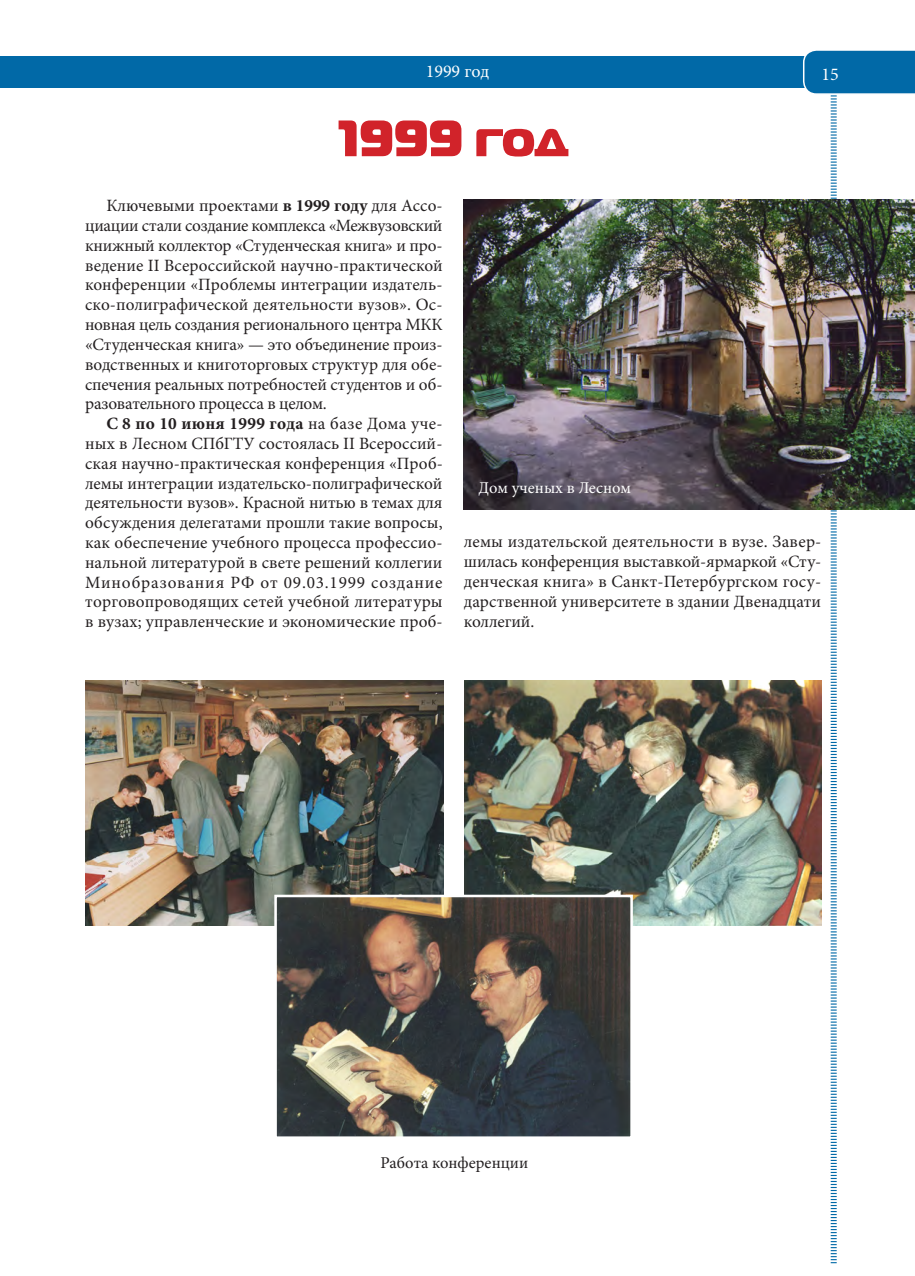
<style>
.page{position:relative;width:915px;height:1276px;background:#fff}
.page>*{position:absolute;margin:0;border:0;box-sizing:border-box;transform-origin:0 0}
.Годы{font:51px "Magistral Black C";color:#d1232a}
.t1{font:18px "Minion Pro";color:#fff}
.Основной_11_5{font:17.25px/19.8px "Minion Pro";color:#231f20;text-align:justify}
.Подрисуночные{font:16.5px "Minion Pro";color:#231f20}
.Подрисуночные-2{font:16.5px "Minion Pro";letter-spacing:-.005em;color:#fff}
.s1{font-weight:700}
</style>
<div class="page">
<div style="left:0;top:56px;width:21px;height:32px;background:#0169a7"></div>
<div style="left:21px;top:56px;width:842px;height:32px;background:#0169a7"></div>
<svg style="left:802px;top:50px;width:112px;height:1213px"></svg>
<img style="left:463px;top:200px;width:451px;height:309px">
<img style="left:86px;top:680px;width:357px;height:245px">
<img style="left:464px;top:680px;width:357px;height:245px">
<img style="left:278px;top:898px;width:350px;height:237px">
<div style="left:274px;top:894px;width:358px;height:245px;border:3px solid #fff"></div>
<p class="t1" style="left:425px;top:59px;width:65px">1999 год</p>
<p class="t1" style="left:821px;top:62px;width:19px">15</p>
<p class="Годы" style="left:338px;top:105px;width:231px">1999 год</p>
<p class="Основной_11_5" style="left:85px;top:196px;width:359px;text-indent:21px">Ключевыми проектами <span class="s1">в 1999 году</span> для Ассо&shy;циации стали создание комплекса «Межвузовский книжный коллектор «Студенческая книга» и про&shy;ведение II Всероссийской научно-практической конференции «Проблемы интеграции издатель&shy;ско-полиграфической деятельности вузов». Ос&shy;новная цель создания регионального центра МКК «Студенческая книга» — это объединение произ&shy;водственных и книготорговых структур для обе&shy;спечения реальных потребностей студентов и об&shy;разовательного процесса в целом.</p>
<p class="Основной_11_5" style="left:85px;top:414px;width:359px;text-indent:21px"><span class="s1">С 8 по 10 июня 1999 года</span> на базе Дома уче&shy;ных в Лесном СПбГТУ состоялась II Всероссий&shy;ская научно-практическая конференция «Проб&shy;лемы интеграции издательско-полиграфической деятельности вузов». Красной нитью в темах для обсуждения делегатами прошли такие вопросы, как обеспечение учебного процесса профессио&shy;нальной литературой в свете решений коллегии Минобразования РФ от 09.03.1999 создание торговопроводящих сетей учебной литературы в вузах; управленческие и экономические проб-</p>
<p class="Подрисуночные-2" style="left:478px;top:476px;width:154px">Дом ученых в Лесном</p>
<p class="Основной_11_5" style="left:463px;top:532px;width:359px">лемы издательской деятельности в вузе. Завер&shy;шилась конференция выставкой-ярмаркой «Сту&shy;денческая книга» в Санкт-Петербургском госу&shy;дарственной университете в здании Двенадцати коллегий.</p>
<p class="Подрисуночные" style="left:380px;top:1151px;width:149px">Работа конференции</p>
</div>
